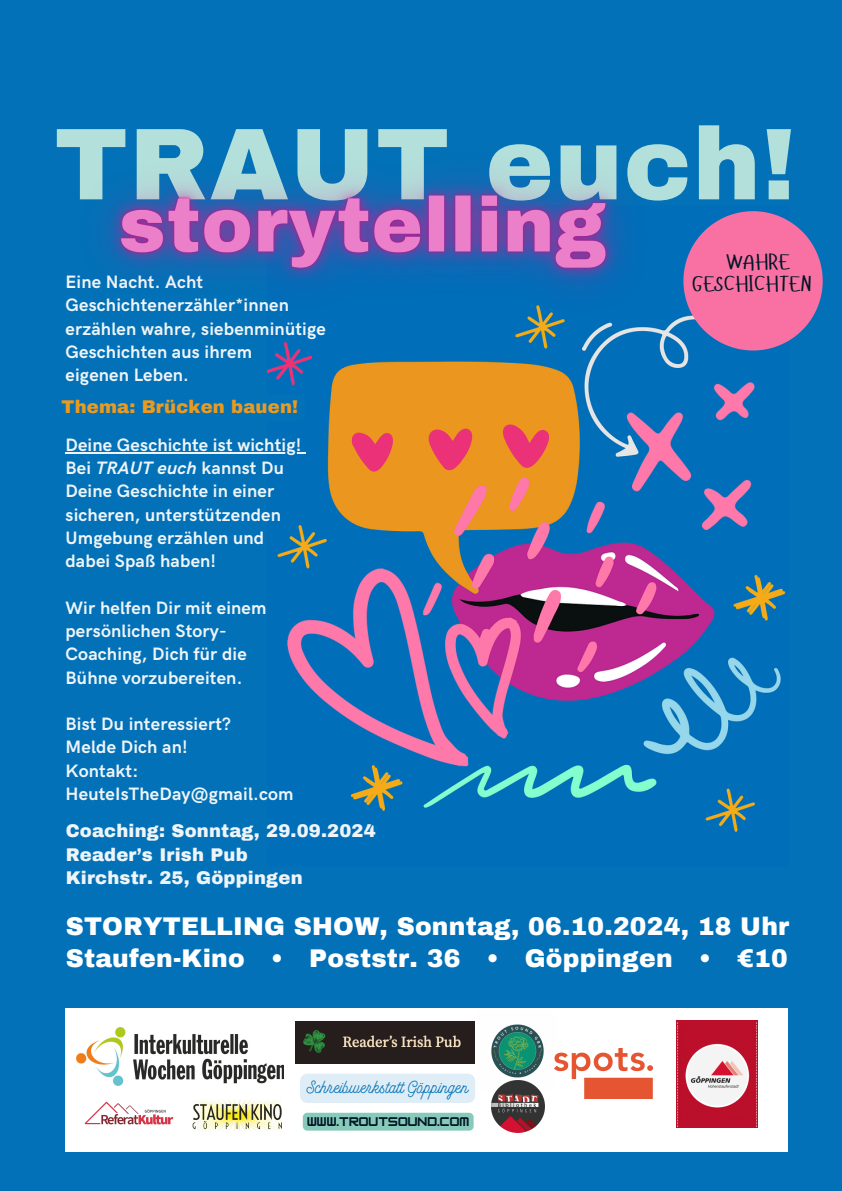
<style>
.page{position:relative;width:842px;height:1191px;background:#fff}
.page>*{position:absolute;margin:0;border:0;box-sizing:border-box;transform-origin:0 0}
.t1{font:900 102px "Archivo";letter-spacing:.01em;color:#b3e0db}
.t2{font:900 25px/32.2px "Archivo";letter-spacing:.01em;color:#fff}
.t3{font:22px/21.8px "Hangyaboly";letter-spacing:.02em;color:#001726;text-align:center}
.t4{font:700 18px/23.2px "HK Grotesk";letter-spacing:.01em;color:#eef4f8}
.t5{font:900 18px/23.2px "Archivo";letter-spacing:.01em;color:#eef4f8}
.t6{font:900 18px "Archivo";letter-spacing:.01em;color:#eb9a20}
.t7{font:17px "MADE Good Time Script";color:#0271b7}
.t8{font:700 11px "HK Modular";letter-spacing:.01em;color:#001726}
.s1{font-style:italic}
</style>
<div class="page">
<div style="left:0;top:0;width:842px;height:1190px;background:#0271b7"></div>
<img style="left:268px;top:348px;width:518px;height:484px">
<svg style="left:683px;top:211px;width:140px;height:139px"></svg>
<div style="left:66px;top:1008px;width:722px;height:143px;background:#fff"></div>
<img style="left:491px;top:1024px;width:64px;height:54px">
<img style="left:296px;top:1021px;width:179px;height:42px">
<img style="left:77px;top:1027px;width:207px;height:58px">
<img style="left:676px;top:1020px;width:82px;height:107px">
<img style="left:492px;top:1080px;width:52px;height:52px">
<img style="left:192px;top:1099px;width:90px;height:33px">
<img style="left:84px;top:1101px;width:90px;height:24px">
<img style="left:555px;top:1048px;width:97px;height:50px">
<hr style="left:66px;top:452px;width:236px;height:2px;background:#eef4f8">
<img style="left:105px;top:177px;width:583px;height:171px">
<div style="left:303px;top:1112px;width:171px;height:18px;background:#88caba;border-radius:4px"></div>
<div style="left:300px;top:1073px;width:175px;height:29px;background:#deedf6"></div>
<div style="left:54px;top:394px;width:252px;height:27px;background:#0271b7;border-radius:7px"></div>
<p class="t1" style="left:54px;top:110px;width:743px">TRAUT euch!</p>
<p class="t4" style="left:66px;top:271px;width:262px">Eine Nacht. Acht<br>Geschichtenerzähler*innen erzählen wahre, siebenminütige<br>Geschichten aus ihrem<br>eigenen Leben.</p>
<p class="t6" style="left:62px;top:397px;width:238px">Thema: Brücken bauen!</p>
<p class="t4" style="left:66px;top:434px;width:237px">Deine Geschichte ist wichtig!<br>Bei <span class="s1">TRAUT euch</span> kannst Du<br>Deine Geschichte in einer sicheren, unterstützenden<br>Umgebung erzählen und dabei Spaß haben!</p>
<p class="t4" style="left:66px;top:596px;width:202px">Wir helfen Dir mit einem persönlichen Story-<br>Coaching, Dich für die<br>Bühne vorzubereiten.</p>
<p class="t4" style="left:66px;top:713px;width:229px">Bist Du interessiert?<br>Melde Dich an!<br>Kontakt:<br>HeuteIsTheDay@gmail.com</p>
<h3 class="t3" style="left:692px;top:250px;width:121px">WAHRE<br>GESCHICHTEN</h3>
<p class="t5" style="left:66px;top:819px;width:312px">Coaching: Sonntag, 29.09.2024<br>Reader’s Irish Pub<br>Kirchstr. 25, Göppingen</p>
<p class="t2" style="left:66px;top:910px;width:725px">STORYTELLING SHOW, Sonntag, 06.10.2024, 18 Uhr<br>Staufen-Kino • Poststr. 36 • Göppingen • €10</p>
<p class="t7" style="left:307px;top:1076px;width:163px">Schreibwerkstatt Göppingen</p>
<h6 class="t8" style="left:307px;top:1115px;width:163px">WWW.TROUTSOUND.COM</h6>
</div>
